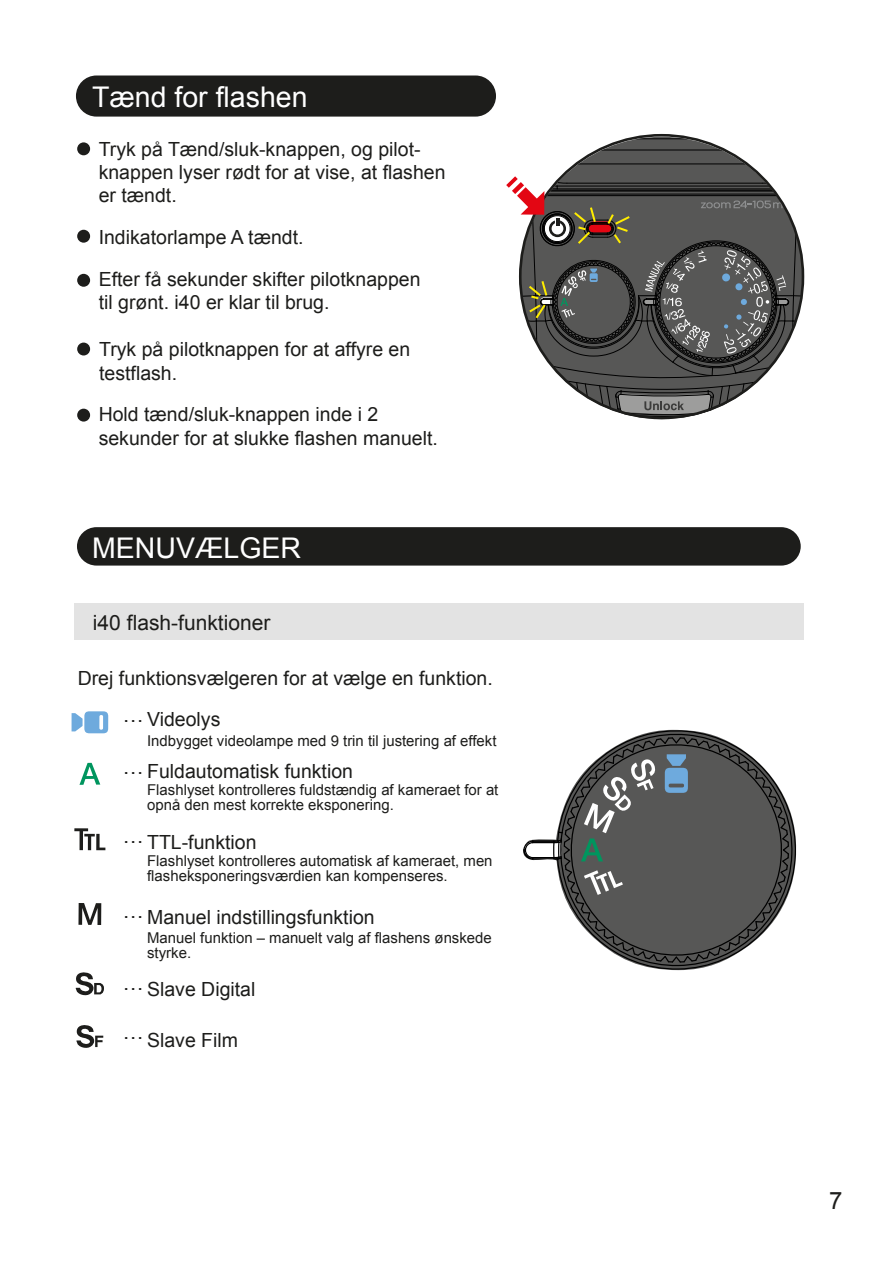
<style>
.page{position:relative;width:893px;height:1263px;background:#fff}
.page>*{position:absolute;margin:0;border:0;box-sizing:border-box;transform-origin:0 0}
.t1{font:28.5px "Arial";color:#fff}
.t2{font:24px "Arial";color:#1d1d1b}
.t3{font:21px "Arial";color:#1d1d1b}
.t4{font:20.85px "Arial";color:#1d1d1b}
.t5{font:19.5px/23.4px "Arial";color:#1d1d1b}
.t6{font:15px/15px "Arial";color:#1d1d1b}
</style>
<div class="page">
<div style="left:76px;top:75px;width:420px;height:42px;background:#1d1d1b;border-radius:21px"></div>
<div style="left:77px;top:343px;width:13px;height:12px;background:#1d1d1b;border-radius:50%"></div>
<div style="left:77px;top:409px;width:13px;height:13px;background:#1d1d1b;border-radius:50%"></div>
<div style="left:77px;top:142px;width:13px;height:13px;background:#1d1d1b;border-radius:50%"></div>
<div style="left:77px;top:274px;width:13px;height:13px;background:#1d1d1b;border-radius:50%"></div>
<div style="left:77px;top:230px;width:13px;height:13px;background:#1d1d1b;border-radius:50%"></div>
<div style="left:77px;top:527px;width:724px;height:39px;background:#1d1d1b;border-radius:19px"></div>
<div style="left:74px;top:603px;width:729px;height:37px;background:#e3e3e3"></div>
<svg style="left:75px;top:972px;width:29px;height:24px"></svg>
<svg style="left:76px;top:1025px;width:27px;height:23px"></svg>
<svg style="left:79px;top:763px;width:21px;height:22px"></svg>
<svg style="left:74px;top:828px;width:31px;height:22px"></svg>
<svg style="left:78px;top:903px;width:23px;height:22px"></svg>
<svg style="left:72px;top:711px;width:36px;height:22px"></svg>
<svg style="left:643px;top:730px;width:154px;height:240px"></svg>
<svg style="left:637px;top:734px;width:154px;height:232px"></svg>
<svg style="left:523px;top:736px;width:267px;height:228px"></svg>
<svg style="left:506px;top:137px;width:297px;height:282px"></svg>
<h1 class="t1" style="left:92px;top:79px;width:217px">Tænd for flashen</h1>
<p class="t5" style="left:99px;top:137px;width:348px">Tryk på Tænd/sluk-knappen, og pilot&shy;knappen lyser rødt for at vise, at flashen er tændt.</p>
<p class="t5" style="left:99px;top:225px;width:206px">Indikatorlampe A tændt.</p>
<p class="t5" style="left:99px;top:268px;width:323px">Efter få sekunder skifter pilotknappen til grønt. i40 er klar til brug.</p>
<p class="t5" style="left:99px;top:338px;width:313px">Tryk på pilotknappen for at affyre en testflash.</p>
<p class="t5" style="left:99px;top:403px;width:341px">Hold tænd/sluk-knappen inde i 2 sekunder for at slukke flashen manuelt.</p>
<h1 class="t1" style="left:92px;top:530px;width:211px">MENUVÆLGER</h1>
<p class="t3" style="left:93px;top:608px;width:179px">i40 flash-funktioner</p>
<p class="t5" style="left:123px;top:658px;width:371px;line-height:41px;text-indent:-45px">Drej funktionsvælgeren for at vælge en funktion. <sup>…</sup> Videolys</p>
<p class="t6" style="left:147px;top:734px;width:351px">Indbygget videolampe med 9 trin til justering af effekt</p>
<p class="t5" style="left:147px;top:759px;width:207px">Fuldautomatisk funktion</p>
<p class="t4" style="left:123px;top:753px;width:22px">…</p>
<p class="t6" style="left:147px;top:782px;width:353px">Flashlyset kontrolleres fuldstændig af kameraet for at opnå den mest korrekte eksponering.</p>
<p class="t5" style="left:147px;top:831px;width:111px">TTL-funktion</p>
<p class="t4" style="left:123px;top:822px;width:22px">…</p>
<p class="t6" style="left:147px;top:854px;width:347px">Flashlyset kontrolleres automatisk af kameraet, men flasheksponeringsværdien kan kompenseres.</p>
<p class="t5" style="left:147px;top:906px;width:229px">Manuel indstillingsfunktion</p>
<p class="t4" style="left:123px;top:897px;width:22px">…</p>
<p class="t6" style="left:147px;top:930px;width:346px">Manuel funktion – manuelt valg af flashens ønskede styrke.</p>
<p class="t5" style="left:147px;top:978px;width:110px">Slave Digital</p>
<p class="t5" style="left:147px;top:1028px;width:93px">Slave Film</p>
<p class="t4" style="left:123px;top:968px;width:22px">…</p>
<p class="t4" style="left:123px;top:1018px;width:22px">…</p>
<p class="t2" style="left:829px;top:1184px;width:15px">7</p>
</div>
